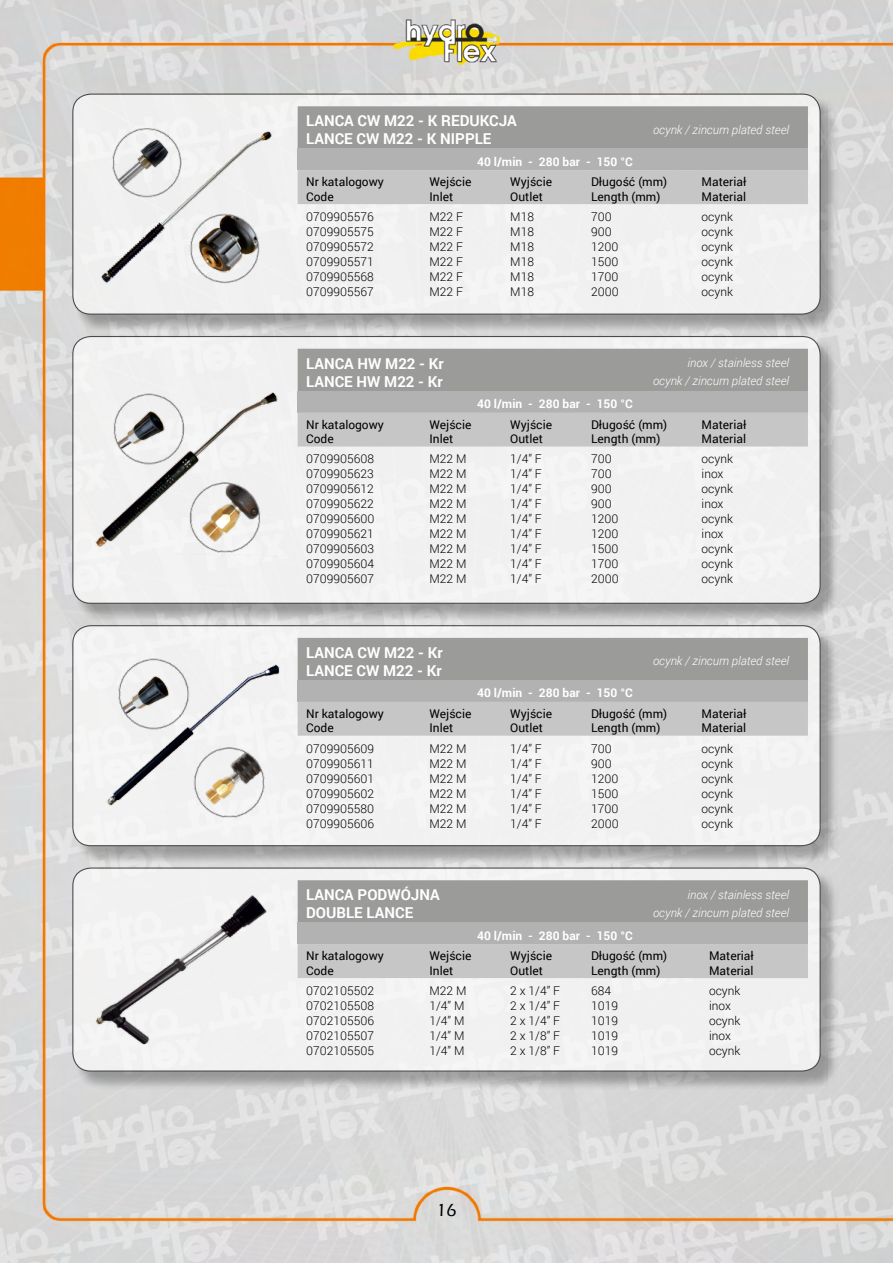
<style>
.page{position:relative;width:893px;height:1263px;background:#fff}
.page>*{position:absolute;margin:0;border:0;box-sizing:border-box;transform-origin:0 0}
.t1{font:500 18px "Eras ITC";color:#000}
.t2{font:700 15px/18px "Roboto";color:#fff}
.t3{font:300 12px/15px "Roboto";color:#000;text-align:justify}
.t4{font:12px/14.4px "Roboto";color:#000}
.t5{font:italic 300 12px/18px "Roboto";color:#fff;text-align:right}
.t6{font:700 12px "Roboto";color:#fff}
</style>
<div class="page">
<img style="left:0;top:0;width:893px;height:1263px">
<div style="left:74px;top:338px;width:766px;height:285px;background:#000;opacity:.45"></div>
<div style="left:73px;top:336px;width:747px;height:267px;background:#f1f1f1;border-radius:18px"></div>
<div style="left:298px;top:349px;width:510px;height:42px;background:#9b9b9a"></div>
<div style="left:298px;top:391px;width:510px;height:21px;background:#b3b2b2"></div>
<div style="left:298px;top:412px;width:510px;height:34px;background:#c6c6c6"></div>
<div style="left:74px;top:95px;width:766px;height:239px;background:#000;opacity:.45"></div>
<div style="left:73px;top:94px;width:747px;height:220px;background:#f0f0f0;border-radius:18px"></div>
<div style="left:72px;top:94px;width:749px;height:221px;border:1px solid #000;border-radius:18px"></div>
<div style="left:298px;top:106px;width:510px;height:43px;background:#9b9b9a"></div>
<div style="left:298px;top:149px;width:510px;height:21px;background:#b3b2b2"></div>
<div style="left:298px;top:170px;width:510px;height:34px;background:#c6c6c6"></div>
<img style="left:101px;top:128px;width:171px;height:156px">
<img style="left:95px;top:392px;width:183px;height:161px">
<div style="left:74px;top:869px;width:766px;height:221px;background:#000;opacity:.45"></div>
<div style="left:73px;top:868px;width:747px;height:203px;background:#f1f1f1;border-radius:18px"></div>
<div style="left:72px;top:867px;width:749px;height:204px;border:1px solid #000;border-radius:18px"></div>
<div style="left:298px;top:880px;width:510px;height:43px;background:#9b9b9a"></div>
<div style="left:298px;top:923px;width:510px;height:21px;background:#b3b2b2"></div>
<div style="left:298px;top:944px;width:510px;height:34px;background:#c6c6c6"></div>
<img style="left:95px;top:895px;width:172px;height:150px">
<div style="left:74px;top:627px;width:766px;height:238px;background:#000;opacity:.45"></div>
<div style="left:73px;top:626px;width:747px;height:220px;background:#f2f2f1;border-radius:18px"></div>
<div style="left:72px;top:625px;width:749px;height:221px;border:1px solid #000;border-radius:18px"></div>
<div style="left:298px;top:638px;width:510px;height:42px;background:#9b9b9a"></div>
<div style="left:298px;top:680px;width:510px;height:22px;background:#b3b2b2"></div>
<div style="left:298px;top:702px;width:510px;height:34px;background:#c6c6c6"></div>
<img style="left:106px;top:658px;width:174px;height:160px">
<p class="t2" style="left:306px;top:111px;width:212px">LANCA CW M22 - K REDUKCJA<br>LANCE CW M22 - K NIPPLE</p>
<p class="t5" style="left:653px;top:120px;width:138px">ocynk / zincum plated steel</p>
<p class="t6" style="left:477px;top:153px;width:157px">40 l/min - 280 bar - 150 °C</p>
<p class="t4" style="left:306px;top:174px;width:79px">Nr katalogowy<br>Code</p>
<p class="t4" style="left:429px;top:174px;width:43px">Wejście<br>Inlet</p>
<p class="t4" style="left:510px;top:174px;width:43px">Wyjście<br>Outlet</p>
<p class="t4" style="left:591px;top:174px;width:78px">Długość (mm)<br>Length (mm)</p>
<p class="t4" style="left:702px;top:174px;width:46px">Materiał<br>Material</p>
<p class="t3" style="left:306px;top:209px;width:69px">0709905576<br>0709905575<br>0709905572<br>0709905571<br>0709905568<br>0709905567</p>
<p class="t3" style="left:429px;top:209px;width:35px">M22 F M22 F M22 F M22 F M22 F M22 F</p>
<p class="t3" style="left:510px;top:209px;width:25px">M18<br>M18<br>M18<br>M18<br>M18<br>M18</p>
<p class="t3" style="left:591px;top:209px;width:29px;text-align:left">700<br>900<br>1200<br>1500<br>1700<br>2000</p>
<p class="t3" style="left:702px;top:209px;width:33px">ocynk ocynk ocynk ocynk ocynk ocynk</p>
<p class="t2" style="left:306px;top:354px;width:139px">LANCA HW M22 - Kr<br>LANCE HW M22 - Kr</p>
<p class="t5" style="left:653px;top:354px;width:138px">inox / stainless steel<br>ocynk / zincum plated steel</p>
<p class="t6" style="left:477px;top:395px;width:157px">40 l/min - 280 bar - 150 °C</p>
<p class="t4" style="left:306px;top:417px;width:79px">Nr katalogowy<br>Code</p>
<p class="t4" style="left:429px;top:417px;width:43px">Wejście<br>Inlet</p>
<p class="t4" style="left:510px;top:417px;width:43px">Wyjście<br>Outlet</p>
<p class="t4" style="left:591px;top:417px;width:78px">Długość (mm)<br>Length (mm)</p>
<p class="t4" style="left:702px;top:417px;width:46px">Materiał<br>Material</p>
<p class="t3" style="left:306px;top:451px;width:70px">0709905608<br>0709905623<br>0709905612<br>0709905622<br>0709905600<br>0709905621<br>0709905603<br>0709905604<br>0709905607</p>
<p class="t3" style="left:429px;top:451px;width:39px">M22 M M22 M M22 M M22 M M22 M M22 M M22 M M22 M M22 M</p>
<p class="t3" style="left:510px;top:451px;width:33px">1/4” F 1/4” F 1/4” F 1/4” F 1/4” F 1/4” F 1/4” F 1/4” F 1/4” F</p>
<p class="t3" style="left:591px;top:451px;width:29px;text-align:left">700<br>700<br>900<br>900<br>1200<br>1200<br>1500<br>1700<br>2000</p>
<p class="t3" style="left:702px;top:451px;width:33px;text-align:left">ocynk inox ocynk inox ocynk inox ocynk ocynk ocynk</p>
<p class="t2" style="left:306px;top:643px;width:138px">LANCA CW M22 - Kr<br>LANCE CW M22 - Kr</p>
<p class="t5" style="left:653px;top:652px;width:138px">ocynk / zincum plated steel</p>
<p class="t6" style="left:477px;top:684px;width:157px">40 l/min - 280 bar - 150 °C</p>
<p class="t4" style="left:306px;top:706px;width:79px">Nr katalogowy<br>Code</p>
<p class="t4" style="left:429px;top:706px;width:43px">Wejście<br>Inlet</p>
<p class="t4" style="left:510px;top:706px;width:43px">Wyjście<br>Outlet</p>
<p class="t4" style="left:591px;top:706px;width:78px">Długość (mm)<br>Length (mm)</p>
<p class="t4" style="left:702px;top:706px;width:46px">Materiał<br>Material</p>
<p class="t3" style="left:306px;top:740px;width:69px">0709905609<br>0709905611<br>0709905601<br>0709905602<br>0709905580<br>0709905606</p>
<p class="t3" style="left:429px;top:740px;width:39px">M22 M M22 M M22 M M22 M M22 M M22 M</p>
<p class="t3" style="left:510px;top:740px;width:33px">1/4” F 1/4” F 1/4” F 1/4” F 1/4” F 1/4” F</p>
<p class="t3" style="left:591px;top:740px;width:29px;text-align:left">700<br>900<br>1200<br>1500<br>1700<br>2000</p>
<p class="t3" style="left:702px;top:740px;width:33px">ocynk ocynk ocynk ocynk ocynk ocynk</p>
<p class="t2" style="left:306px;top:885px;width:135px">LANCA PODWÓJNA<br>DOUBLE LANCE</p>
<p class="t5" style="left:653px;top:885px;width:138px">inox / stainless steel<br>ocynk / zincum plated steel</p>
<p class="t6" style="left:477px;top:927px;width:157px">40 l/min - 280 bar - 150 °C</p>
<p class="t4" style="left:306px;top:948px;width:79px">Nr katalogowy<br>Code</p>
<p class="t4" style="left:429px;top:948px;width:43px">Wejście<br>Inlet</p>
<p class="t4" style="left:510px;top:948px;width:43px">Wyjście<br>Outlet</p>
<p class="t4" style="left:591px;top:948px;width:78px">Długość (mm)<br>Length (mm)</p>
<p class="t4" style="left:709px;top:948px;width:46px">Materiał<br>Material</p>
<p class="t3" style="left:306px;top:983px;width:69px">0702105502<br>0702105508<br>0702105506<br>0702105507<br>0702105505</p>
<p class="t3" style="left:429px;top:983px;width:39px;text-align:left">M22 M<br>1/4” M<br>1/4” M<br>1/4” M<br>1/4” M</p>
<p class="t3" style="left:510px;top:983px;width:51px">2 x 1/4” F 2 x 1/4” F 2 x 1/4” F 2 x 1/8” F 2 x 1/8” F</p>
<p class="t3" style="left:591px;top:983px;width:28px;text-align:left">684<br>1019<br>1019<br>1019<br>1019</p>
<p class="t3" style="left:709px;top:983px;width:33px;text-align:left">ocynk inox ocynk inox ocynk</p>
<h1 class="t1" style="left:436px;top:1200px;width:22px">16</h1>
</div>
